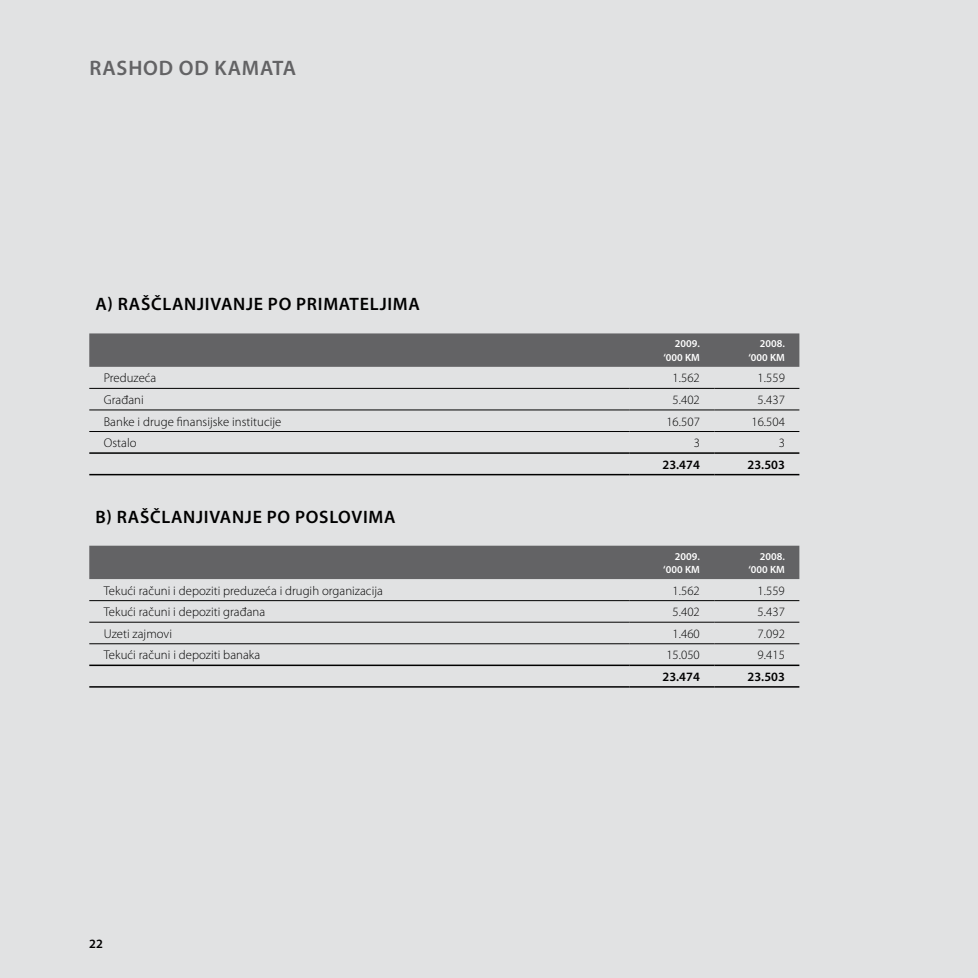
<style>
.page{position:relative;width:978px;height:978px;background:#e1e2e3}
.page>*{position:absolute;margin:0;border:0;box-sizing:border-box;transform-origin:0 0}
.t1{font:600 21px "Myriad Pro";letter-spacing:.04em;color:#636365}
.t2{font:600 18px "Myriad Pro";color:#000}
.t3{font:300 12.75px "Myriad Pro";letter-spacing:.005em;color:#000}
.t4{font:600 12.75px "Myriad Pro";letter-spacing:.005em;color:#000}
.t5{font:600 10.5px/13.5px "Myriad Pro";letter-spacing:.005em;color:#fff;text-align:right}
</style>
<div class="page">
<div style="left:89px;top:333px;width:710px;height:34px;background:#636365"></div>
<hr style="left:89px;top:388px;width:540px;height:1px;background:#000">
<hr style="left:629px;top:388px;width:85px;height:1px;background:#000">
<hr style="left:714px;top:388px;width:85px;height:1px;background:#000">
<hr style="left:89px;top:410px;width:540px;height:1px;background:#000">
<hr style="left:629px;top:410px;width:85px;height:1px;background:#000">
<hr style="left:714px;top:410px;width:85px;height:1px;background:#000">
<hr style="left:89px;top:431px;width:540px;height:1px;background:#000">
<hr style="left:629px;top:431px;width:85px;height:1px;background:#000">
<hr style="left:714px;top:431px;width:85px;height:1px;background:#000">
<hr style="left:89px;top:452px;width:540px;height:2px;background:#000">
<hr style="left:629px;top:452px;width:85px;height:2px;background:#000">
<hr style="left:714px;top:452px;width:85px;height:2px;background:#000">
<hr style="left:89px;top:474px;width:540px;height:1px;background:#000">
<hr style="left:629px;top:474px;width:85px;height:1px;background:#000">
<hr style="left:714px;top:474px;width:85px;height:1px;background:#000">
<div style="left:89px;top:546px;width:710px;height:33px;background:#636365"></div>
<hr style="left:89px;top:600px;width:540px;height:1px;background:#000">
<hr style="left:629px;top:600px;width:85px;height:1px;background:#000">
<hr style="left:714px;top:600px;width:85px;height:1px;background:#000">
<hr style="left:89px;top:622px;width:540px;height:1px;background:#000">
<hr style="left:629px;top:622px;width:85px;height:1px;background:#000">
<hr style="left:714px;top:622px;width:85px;height:1px;background:#000">
<hr style="left:89px;top:665px;width:540px;height:1px;background:#000">
<hr style="left:629px;top:665px;width:85px;height:1px;background:#000">
<hr style="left:714px;top:665px;width:85px;height:1px;background:#000">
<hr style="left:89px;top:686px;width:540px;height:2px;background:#000">
<hr style="left:629px;top:686px;width:85px;height:2px;background:#000">
<hr style="left:714px;top:686px;width:85px;height:2px;background:#000">
<hr style="left:89px;top:643px;width:540px;height:1px;background:#000">
<hr style="left:629px;top:643px;width:85px;height:1px;background:#000">
<hr style="left:714px;top:643px;width:85px;height:1px;background:#000">
<h1 class="t1" style="left:90px;top:55px;width:208px">RASHOD OD KAMATA</h1>
<h2 class="t2" style="left:95px;top:293px;width:45px">A) RAŠČLANJIVANJE</h2>
<h2 class="t2" style="left:268px;top:293px;width:40px">PO PRIMATELJIMA</h2>
<p class="t5" style="left:663px;top:337px;width:38px">2009. ‘000 KM</p>
<p class="t5" style="left:748px;top:337px;width:38px">2008. ‘000 KM</p>
<p class="t3" style="left:104px;top:370px;width:54px">Preduzeća</p>
<p class="t3" style="left:673px;top:370px;width:29px">1.562</p>
<p class="t3" style="left:758px;top:370px;width:29px">1.559</p>
<p class="t3" style="left:104px;top:392px;width:41px">Građani</p>
<p class="t3" style="left:673px;top:392px;width:29px">5.402</p>
<p class="t3" style="left:758px;top:392px;width:29px">5.437</p>
<p class="t3" style="left:104px;top:414px;width:179px">Banke i druge finansijske institucije</p>
<p class="t3" style="left:666px;top:414px;width:35px">16.507</p>
<p class="t3" style="left:751px;top:414px;width:35px">16.504</p>
<p class="t3" style="left:104px;top:435px;width:34px">Ostalo</p>
<p class="t3" style="left:694px;top:435px;width:8px">3</p>
<p class="t3" style="left:779px;top:435px;width:8px">3</p>
<p class="t4" style="left:663px;top:456px;width:39px">23.474</p>
<p class="t4" style="left:748px;top:456px;width:39px">23.503</p>
<h2 class="t2" style="left:95px;top:505px;width:44px">B) RAŠČLANJIVANJE</h2>
<h2 class="t2" style="left:267px;top:505px;width:41px">PO POSLOVIMA</h2>
<p class="t5" style="left:663px;top:549px;width:38px">2009. ‘000 KM</p>
<p class="t5" style="left:748px;top:549px;width:38px">2008. ‘000 KM</p>
<p class="t3" style="left:104px;top:583px;width:281px">Tekući računi i depoziti preduzeća i drugih organizacija</p>
<p class="t3" style="left:673px;top:583px;width:29px">1.562</p>
<p class="t3" style="left:758px;top:583px;width:29px">1.559</p>
<p class="t3" style="left:104px;top:604px;width:163px">Tekući računi i depoziti građana</p>
<p class="t3" style="left:673px;top:604px;width:29px">5.402</p>
<p class="t3" style="left:758px;top:604px;width:29px">5.437</p>
<p class="t3" style="left:104px;top:626px;width:70px">Uzeti zajmovi</p>
<p class="t3" style="left:673px;top:626px;width:29px">1.460</p>
<p class="t3" style="left:758px;top:626px;width:29px">7.092</p>
<p class="t3" style="left:104px;top:647px;width:158px">Tekući računi i depoziti banaka</p>
<p class="t3" style="left:666px;top:647px;width:35px">15.050</p>
<p class="t3" style="left:758px;top:647px;width:29px">9.415</p>
<p class="t4" style="left:662px;top:668px;width:39px">23.474</p>
<p class="t4" style="left:748px;top:668px;width:39px">23.503</p>
<p class="t4" style="left:89px;top:936px;width:15px">22</p>
</div>
